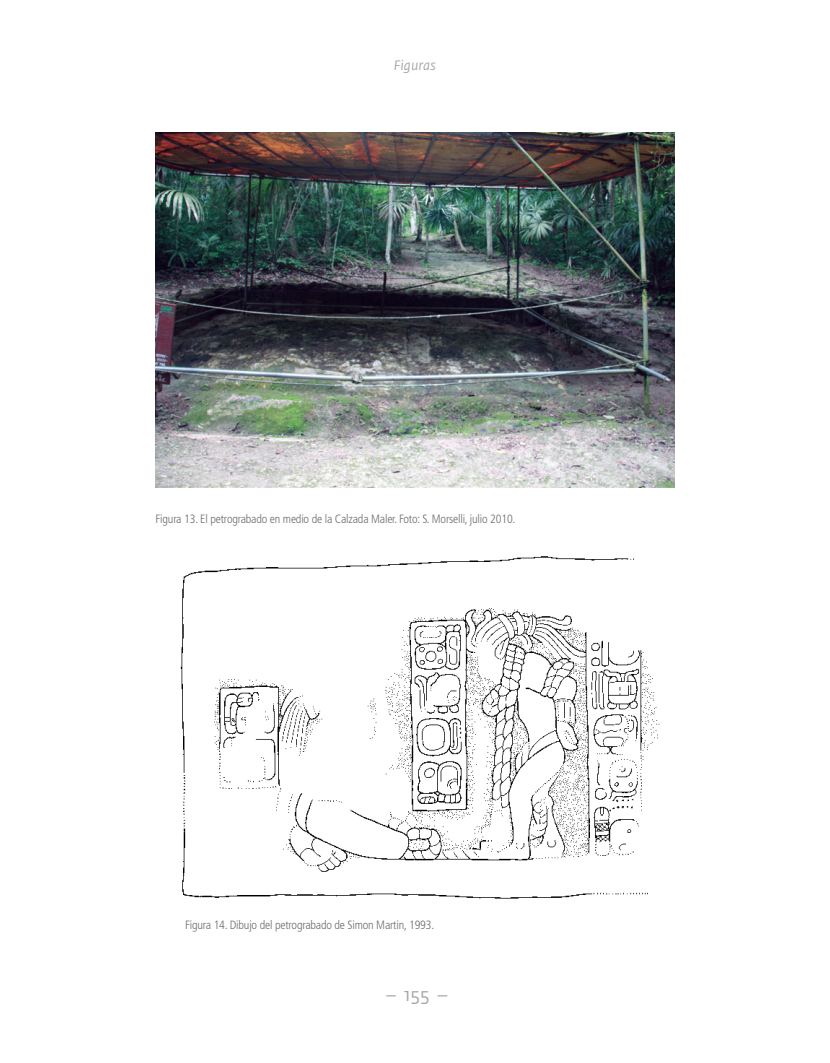
<style>
.page{position:relative;width:830px;height:1063px;background:#fff}
.page>*{position:absolute;margin:0;border:0;box-sizing:border-box;transform-origin:0 0}
.t1{font:18px "Fedra Sans Std";color:#a4a5a9}
.Cornizas{font:italic 13.5px "Fedra Sans Std";color:#a4a5a9}
.Pies_de_imagen{font:300 condensed 12px "Frutiger LT Std";letter-spacing:-.015em;color:#6c6d70}
</style>
<div class="page">
<img style="left:155px;top:133px;width:519px;height:355px">
<img style="left:180px;top:556px;width:479px;height:343px">
<p class="Cornizas" style="left:394px;top:57px;width:44px">Figuras</p>
<p class="Pies_de_imagen" style="left:155px;top:512px;width:361px">Figura 13. El petrograbado en medio de la Calzada Maler. Foto: S. Morselli, julio 2010.</p>
<p class="Pies_de_imagen" style="left:185px;top:918px;width:250px">Figura 14. Dibujo del petrograbado de Simon Martin, 1993.</p>
<h1 class="t1" style="left:385px;top:983px;width:63px">– 155 –</h1>
</div>
